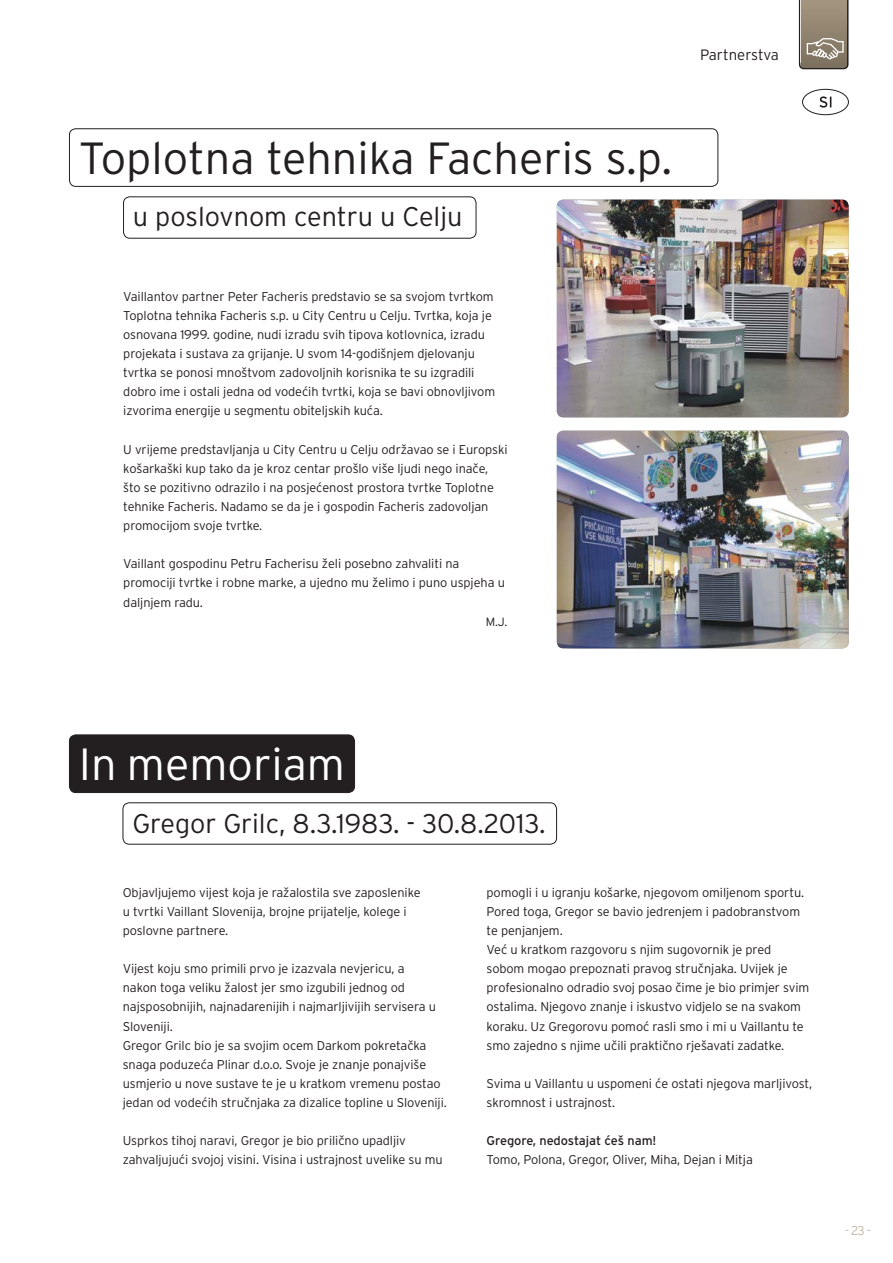
<style>
.page{position:relative;width:893px;height:1263px;background:#fff}
.page>*{position:absolute;margin:0;border:0;box-sizing:border-box;transform-origin:0 0}
.t1{font:300 45px "Interstate OT";color:#231f20}
.t2{font:300 45px "Interstate OT";color:#fff}
.t3{font:300 27px "Interstate OT";color:#231f20}
.t4{font:300 15px "Interstate OT";letter-spacing:-.005em;color:#231f20}
.t5{font:300 12.75px/19.2px "Interstate OT";letter-spacing:-.005em;color:#231f20}
.t6{font:12.75px "Interstate OT";letter-spacing:-.005em;color:#231f20}
.t7{font:300 12.75px "Interstate OT";color:#c2b5a3}
.t8{font:300 12px "Interstate OT";color:#231f20}
</style>
<div class="page">
<svg style="left:799px;top:0;width:49px;height:69px;background:#948876"></svg>
<div style="left:123px;top:197px;width:353px;height:41px;border:1px solid #231f20;border-radius:6px"></div>
<div style="left:802px;top:89px;width:47px;height:26px;border:1px solid #231f20;border-radius:50%"></div>
<svg style="left:819px;top:96px;width:12px;height:12px"></svg>
<div style="left:69px;top:129px;width:649px;height:58px;border:1px solid #231f20;border-radius:6px"></div>
<img style="left:557px;top:431px;width:292px;height:217px;border-radius:7px">
<img style="left:557px;top:200px;width:292px;height:217px;border-radius:7px">
<div style="left:69px;top:735px;width:286px;height:57px;background:#231f20;border-radius:6px"></div>
<div style="left:69px;top:735px;width:286px;height:58px;border:1px solid #231f20;border-radius:6px"></div>
<div style="left:123px;top:802px;width:434px;height:42px;border:1px solid #231f20;border-radius:6px"></div>
<p class="t4" style="left:700px;top:49px;width:80px">Partnerstva</p>
<h1 class="t1" style="left:79px;top:141px;width:595px">Toplotna tehnika Facheris s.p.</h1>
<h2 class="t3" style="left:133px;top:206px;width:331px">u poslovnom centru u Celju</h2>
<p class="t5" style="left:123px;top:287px;width:373px">Vaillantov partner Peter Facheris predstavio se sa svojom tvrtkom Toplotna tehnika Facheris s.p. u City Centru u Celju. Tvrtka, koja je osnovana 1999. godine, nudi izradu svih tipova kotlovnica, izradu projekata i sustava za grijanje. U svom 14-godišnjem djelovanju tvrtka se ponosi mnoštvom zadovoljnih korisnika te su izgradili dobro ime i ostali jedna od vodećih tvrtki, koja se bavi obnovljivom izvorima energije u segmentu obiteljskih kuća.</p>
<p class="t5" style="left:123px;top:440px;width:386px">U vrijeme predstavljanja u City Centru u Celju održavao se i Europski košarkaški kup tako da je kroz centar prošlo više ljudi nego inače, što se pozitivno odrazilo i na posjećenost prostora tvrtke Toplotne tehnike Facheris. Nadamo se da je i gospodin Facheris zadovoljan promocijom svoje tvrtke.</p>
<p class="t5" style="left:123px;top:555px;width:383px">Vaillant gospodinu Petru Facherisu želi posebno zahvaliti na promociji tvrtke i robne marke, a ujedno mu želimo i puno uspjeha u daljnjem radu.</p>
<p class="t8" style="left:486px;top:617px;width:23px">M.J.</p>
<h1 class="t2" style="left:79px;top:747px;width:268px">In memoriam</h1>
<h2 class="t3" style="left:132px;top:814px;width:415px">Gregor Grilc, 8.3.1983. - 30.8.2013.</h2>
<p class="t5" style="left:123px;top:883px;width:299px">Objavljujemo vijest koja je ražalostila sve zaposlenike u tvrtki Vaillant Slovenija, brojne prijatelje, kolege i poslovne partnere.</p>
<p class="t5" style="left:123px;top:960px;width:326px">Vijest koju smo primili prvo je izazvala nevjericu, a<br>nakon toga veliku žalost jer smo izgubili jednog od najsposobnijih, najnadarenijih i najmarljivijih servisera u Sloveniji.<br>Gregor Grilc bio je sa svojim ocem Darkom pokretačka snaga poduzeća Plinar d.o.o. Svoje je znanje ponajviše usmjerio u nove sustave te je u kratkom vremenu postao jedan od vodećih stručnjaka za dizalice topline u Sloveniji.</p>
<p class="t5" style="left:123px;top:1132px;width:321px">Usprkos tihoj naravi, Gregor je bio prilično upadljiv zahvaljujući svojoj visini. Visina i ustrajnost uvelike su mu</p>
<p class="t5" style="left:487px;top:883px;width:324px">pomogli i u igranju košarke, njegovom omiljenom sportu.<br>Pored toga, Gregor se bavio jedrenjem i padobranstvom te penjanjem.<br>Već u kratkom razgovoru s njim sugovornik je pred sobom mogao prepoznati pravog stručnjaka. Uvijek je profesionalno odradio svoj posao čime je bio primjer svim ostalima. Njegovo znanje i iskustvo vidjelo se na svakom koraku. Uz Gregorovu pomoć rasli smo i mi u Vaillantu te smo zajedno s njime učili praktično rješavati zadatke.</p>
<p class="t5" style="left:487px;top:1075px;width:327px">Svima u Vaillantu u uspomeni će ostati njegova marljivost, skromnost i ustrajnost.</p>
<p class="t6" style="left:487px;top:1136px;width:171px">Gregore, nedostajat ćeš nam!</p>
<p class="t5" style="left:487px;top:1151px;width:268px">Tomo, Polona, Gregor, Oliver, Miha, Dejan i Mitja</p>
<p class="t7" style="left:845px;top:1226px;width:27px">- 23 -</p>
</div>
